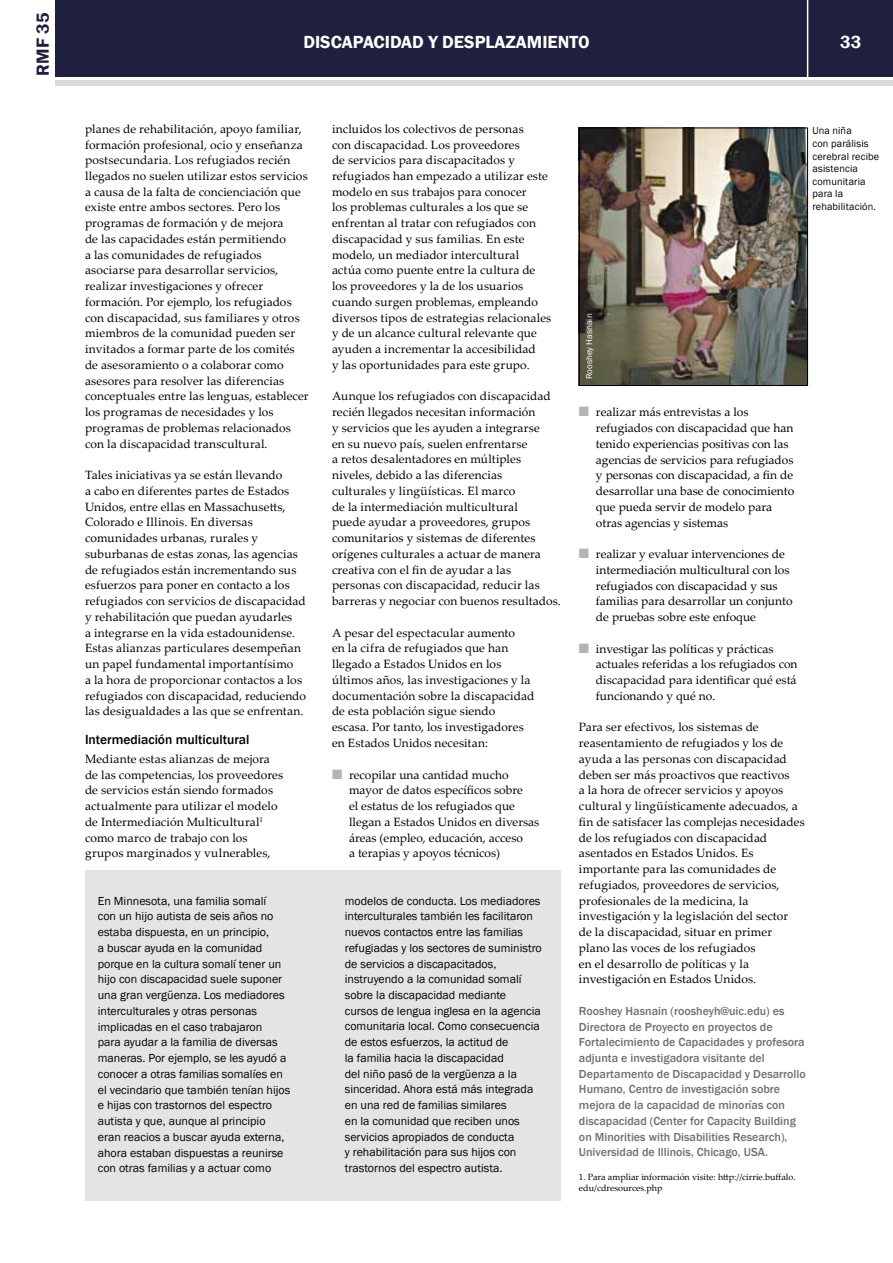
<style>
.page{position:relative;width:893px;height:1263px;background:#fff}
.page>*{position:absolute;margin:0;border:0;box-sizing:border-box;transform-origin:0 0}
.t1{font:600 18px "Franklin Gothic";color:#fff}
.t2{font:600 18px "Franklin Gothic";color:#1f203f}
.t3{font:500 13.5px "Franklin Gothic";color:#000}
.t4{font:12px/15.8px "Palatino Linotype";letter-spacing:.005em;color:#000}
.t5{font:12px/15.8px "Franklin Gothic";color:#000}
.t6{font:500 12px/15.8px "Franklin Gothic";color:#707172}
.t7{font:10.5px/12.6px "Franklin Gothic";letter-spacing:.015em;color:#000}
.t8{font:9px/10.8px "Palatino Linotype";color:#000}
.t9{font:9px "Franklin Gothic";color:#fff}
.s1{color:#b1b3b4}
</style>
<div class="page">
<div style="left:56px;top:0;width:837px;height:77px;background:#1f203f"></div>
<div style="left:56px;top:80px;width:837px;height:5px;background:#d9dadb"></div>
<hr style="left:807px;top:0;width:1px;height:78px;background:#fff">
<img style="left:581px;top:130px;width:225px;height:254px">
<div style="left:579px;top:128px;width:229px;height:258px;border:1px solid #000"></div>
<div style="left:85px;top:870px;width:476px;height:331px;background:#e3e4e4"></div>
<h1 class="t2" style="left:32px;top:76px;width:64px;rotate:-90deg">RMF 35</h1>
<h1 class="t1" style="left:303px;top:31px;width:288px">DISCAPACIDAD Y DESPLAZAMIENTO</h1>
<h1 class="t1" style="left:840px;top:31px;width:23px">33</h1>
<p class="t4" style="left:85px;top:120px;width:225px">planes de rehabilitación, apoyo familiar, formación profesional, ocio y enseñanza postsecundaria. Los refugiados recién llegados no suelen utilizar estos servicios a causa de la falta de concienciación que existe entre ambos sectores. Pero los programas de formación y de mejora<br>de las capacidades están permitiendo<br>a las comunidades de refugiados asociarse para desarrollar servicios, realizar investigaciones y ofrecer formación. Por ejemplo, los refugiados con discapacidad, sus familiares y otros miembros de la comunidad pueden ser invitados a formar parte de los comités de asesoramiento o a colaborar como asesores para resolver las diferencias conceptuales entre las lenguas, establecer los programas de necesidades y los programas de problemas relacionados con la discapacidad transcultural.</p>
<p class="t4" style="left:85px;top:467px;width:223px">Tales iniciativas ya se están llevando<br>a cabo en diferentes partes de Estados Unidos, entre ellas en Massachusetts, Colorado e Illinois. En diversas comunidades urbanas, rurales y suburbanas de estas zonas, las agencias de refugiados están incrementando sus esfuerzos para poner en contacto a los refugiados con servicios de discapacidad y rehabilitación que puedan ayudarles<br>a integrarse en la vida estadounidense.<br>Estas alianzas particulares desempeñan un papel fundamental importantísimo<br>a la hora de proporcionar contactos a los refugiados con discapacidad, reduciendo las desigualdades a las que se enfrentan.</p>
<p class="t3" style="left:85px;top:731px;width:166px">Intermediación multicultural</p>
<p class="t4" style="left:85px;top:750px;width:200px">Mediante estas alianzas de mejora de las competencias, los proveedores de servicios están siendo formados actualmente para utilizar el modelo de Intermediación Multicultural<sup>1 </sup>como marco de trabajo con los grupos marginados y vulnerables,</p>
<p class="t4" style="left:332px;top:120px;width:221px">incluidos los colectivos de personas<br>con discapacidad. Los proveedores<br>de servicios para discapacitados y refugiados han empezado a utilizar este modelo en sus trabajos para conocer<br>los problemas culturales a los que se enfrentan al tratar con refugiados con discapacidad y sus familias. En este modelo, un mediador intercultural actúa como puente entre la cultura de los proveedores y la de los usuarios cuando surgen problemas, empleando diversos tipos de estrategias relacionales y de un alcance cultural relevante que ayuden a incrementar la accesibilidad<br>y las oportunidades para este grupo.</p>
<p class="t4" style="left:332px;top:388px;width:230px">Aunque los refugiados con discapacidad recién llegados necesitan información<br>y servicios que les ayuden a integrarse<br>en su nuevo país, suelen enfrentarse<br>a retos desalentadores en múltiples niveles, debido a las diferencias<br>culturales y lingüísticas. El marco<br>de la intermediación multicultural<br>puede ayudar a proveedores, grupos comunitarios y sistemas de diferentes orígenes culturales a actuar de manera creativa con el fin de ayudar a las personas con discapacidad, reducir las barreras y negociar con buenos resultados.</p>
<p class="t4" style="left:332px;top:624px;width:204px">A pesar del espectacular aumento<br>en la cifra de refugiados que han llegado a Estados Unidos en los últimos años, las investigaciones y la documentación sobre la discapacidad de esta población sigue siendo escasa. Por tanto, los investigadores en Estados Unidos necesitan:</p>
<p class="t4" style="left:349px;top:766px;width:192px;text-indent:-17px"><span class="s1">■</span> recopilar una cantidad mucho mayor de datos específicos sobre<br>el estatus de los refugiados que llegan a Estados Unidos en diversas áreas (empleo, educación, acceso<br>a terapias y apoyos técnicos)</p>
<p class="t5" style="left:98px;top:893px;width:194px">En Minnesota, una familia somalí<br>con un hijo autista de seis años no estaba dispuesta, en un principio,<br>a buscar ayuda en la comunidad porque en la cultura somalí tener un hijo con discapacidad suele suponer una gran vergüenza. Los mediadores interculturales y otras personas implicadas en el caso trabajaron<br>para ayudar a la familia de diversas maneras. Por ejemplo, se les ayudó a conocer a otras familias somalíes en el vecindario que también tenían hijos e hijas con trastornos del espectro autista y que, aunque al principio eran reacios a buscar ayuda externa, ahora estaban dispuestas a reunirse con otras familias y a actuar como</p>
<p class="t5" style="left:345px;top:893px;width:198px">modelos de conducta. Los mediadores interculturales también les facilitaron nuevos contactos entre las familias refugiadas y los sectores de suministro de servicios a discapacitados, instruyendo a la comunidad somalí sobre la discapacidad mediante cursos de lengua inglesa en la agencia comunitaria local. Como consecuencia de estos esfuerzos, la actitud de<br>la familia hacia la discapacidad<br>del niño pasó de la vergüenza a la sinceridad. Ahora está más integrada en una red de familias similares<br>en la comunidad que reciben unos servicios apropiados de conducta<br>y rehabilitación para sus hijos con trastornos del espectro autista.</p>
<p class="t9" style="left:583px;top:379px;width:67px;rotate:-90deg">Rooshey Hasnain</p>
<p class="t7" style="left:812px;top:125px;width:68px">Una niña<br>con parálisis cerebral recibe asistencia comunitaria para la rehabilitación.</p>
<p class="t4" style="left:596px;top:404px;width:200px;text-indent:-17px"><span class="s1">■</span> realizar más entrevistas a los refugiados con discapacidad que han tenido experiencias positivas con las agencias de servicios para refugiados y personas con discapacidad, a fin de desarrollar una base de conocimiento que pueda servir de modelo para otras agencias y sistemas</p>
<p class="t4" style="left:596px;top:546px;width:198px;text-indent:-17px"><span class="s1">■</span> realizar y evaluar intervenciones de intermediación multicultural con los refugiados con discapacidad y sus familias para desarrollar un conjunto de pruebas sobre este enfoque</p>
<p class="t4" style="left:596px;top:640px;width:203px;text-indent:-17px"><span class="s1">■</span> investigar las políticas y prácticas actuales referidas a los refugiados con discapacidad para identificar qué está funcionando y qué no.</p>
<p class="t4" style="left:579px;top:719px;width:227px">Para ser efectivos, los sistemas de reasentamiento de refugiados y los de ayuda a las personas con discapacidad deben ser más proactivos que reactivos<br>a la hora de ofrecer servicios y apoyos cultural y lingüísticamente adecuados, a fin de satisfacer las complejas necesidades de los refugiados con discapacidad asentados en Estados Unidos. Es importante para las comunidades de refugiados, proveedores de servicios, profesionales de la medicina, la investigación y la legislación del sector<br>de la discapacidad, situar en primer plano las voces de los refugiados<br>en el desarrollo de políticas y la investigación en Estados Unidos.</p>
<p class="t6" style="left:579px;top:1003px;width:228px">Rooshey Hasnain (roosheyh@uic.edu) es Directora de Proyecto en proyectos de Fortalecimiento de Capacidades y profesora adjunta e investigadora visitante del Departamento de Discapacidad y Desarrollo Humano, Centro de investigación sobre mejora de la capacidad de minorías con discapacidad (Center for Capacity Building on Minorities with Disabilities Research), Universidad de Illinois, Chicago, USA.</p>
<p class="t8" style="left:579px;top:1171px;width:218px">1. Para ampliar información visite: http://cirrie.buffalo. edu/cdresources.php</p>
</div>
